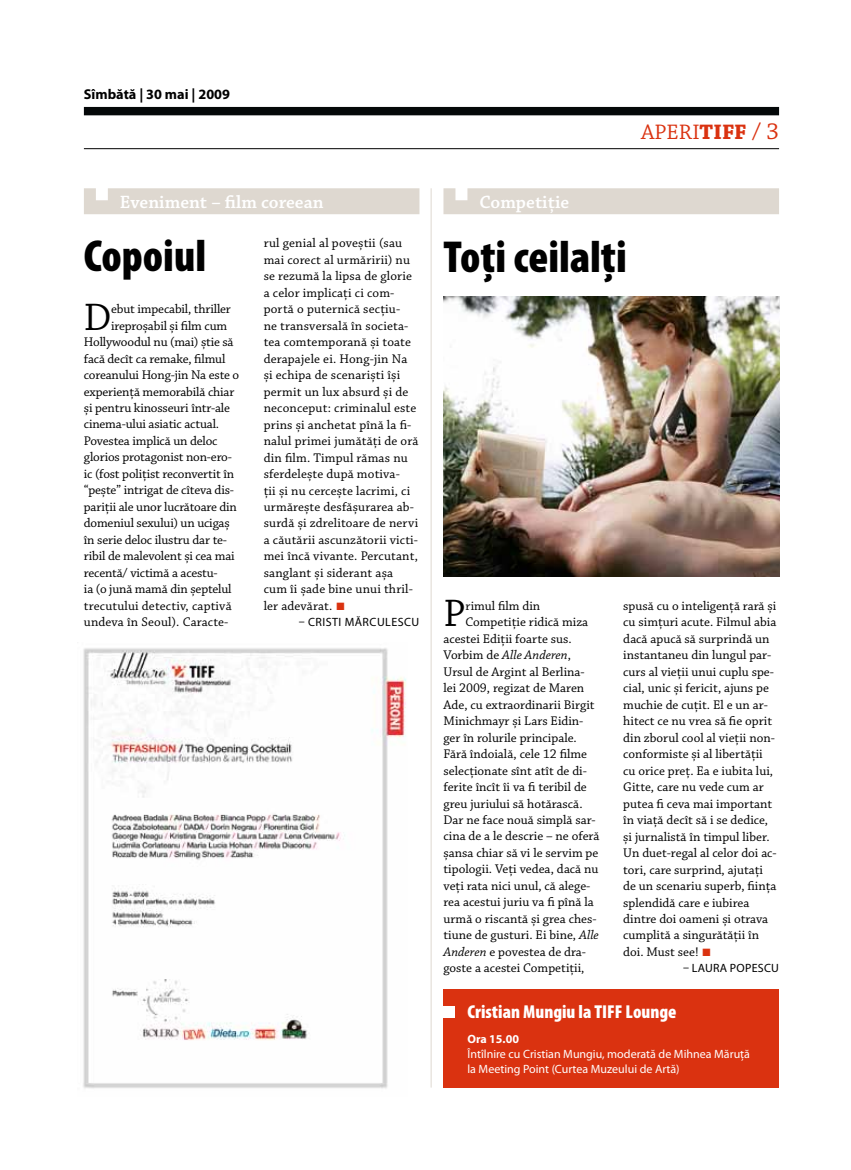
<style>
.page{position:relative;width:851px;height:1170px;background:#fff}
.page>*{position:absolute;margin:0;border:0;box-sizing:border-box;transform-origin:0 0}
.t1{font:900 condensed 45px "Myriad Pro";color:#000}
.t2{font:40.35px "Chaparral Pro";color:#000}
.t3{font:22.05px "Chaparral Pro";letter-spacing:.005em;color:#da3210}
.t4{font:600 18.75px "Chaparral Pro";color:#fff}
.t5{font:900 condensed 18.75px "Myriad Pro";color:#fff}
.t6{font:700 14.25px "Myriad Pro";color:#000}
.t7{font:13.2px/16.5px "Chaparral Pro";color:#000}
.t8{font:italic 13.2px "Chaparral Pro";color:#000}
.t9{font:12px/15px "Myriad Pro";color:#fff}
.t10{font:12px "Myriad Pro";letter-spacing:.025em;color:#000}
.t11{font:700 12px "Myriad Pro";color:#fff}
.s1{font-family:"Klavika";font-size:15px;color:#da3210}
.s2{font-weight:700}
.s3{font-size:24px}
.s4{font-style:normal}
.s5{font-style:italic}
</style>
<div class="page">
<div style="left:84px;top:107px;width:695px;height:8px;background:#040809"></div>
<hr style="left:84px;top:148px;width:695px;height:1px;background:#000">
<div style="left:84px;top:188px;width:335px;height:26px;background:#ded8d0"></div>
<div style="left:443px;top:188px;width:336px;height:26px;background:#ded8d0"></div>
<div style="left:443px;top:988px;width:336px;height:99px;background:#da3210"></div>
<img style="left:83px;top:648px;width:323px;height:441px">
<hr style="left:430px;top:188px;width:1px;height:899px;background:#ded8d0">
<img style="left:443px;top:296px;width:336px;height:280px">
<div style="left:443px;top:1006px;width:12px;height:12px;background:#fff"></div>
<p class="t6" style="left:84px;top:85px;width:148px">Sîmbătă | 30 mai | 2009</p>
<h3 class="t4" style="left:120px;top:191px;width:205px">Eveniment – film coreean</h3>
<h1 class="t1" style="left:84px;top:227px;width:124px">Copoiul</h1>
<h2 class="t2" style="left:84px;top:294px;width:29px">D</h2>
<p class="t7" style="left:111px;top:301px;width:121px">ebut impecabil, thriller</p>
<p class="t7" style="left:111px;top:317px;width:117px">ireproșabil și film cum</p>
<p class="t7" style="left:84px;top:334px;width:151px">Hollywoodul nu (mai) știe să</p>
<p class="t7" style="left:84px;top:350px;width:143px">facă decît ca remake, filmul</p>
<p class="t7" style="left:84px;top:367px;width:157px">coreanului Hong-jin Na este o</p>
<p class="t7" style="left:84px;top:383px;width:152px">experienţă memorabilă chiar</p>
<p class="t7" style="left:84px;top:400px;width:147px">și pentru kinosseuri într-ale</p>
<p class="t7" style="left:84px;top:416px;width:137px">cinema-ului asiatic actual.</p>
<p class="t7" style="left:84px;top:433px;width:135px">Povestea implică un deloc</p>
<p class="t7" style="left:84px;top:449px;width:149px">glorios protagonist non-ero-</p>
<p class="t7" style="left:84px;top:466px;width:152px">ic (fost poliţist reconvertit în</p>
<p class="t7" style="left:84px;top:482px;width:152px">“pește” intrigat de cîteva dis-</p>
<p class="t7" style="left:84px;top:499px;width:154px">pariţii ale unor lucrătoare din</p>
<p class="t7" style="left:84px;top:515px;width:147px">domeniul sexului) un ucigaș</p>
<p class="t7" style="left:84px;top:532px;width:144px">în serie deloc ilustru dar te-</p>
<p class="t7" style="left:84px;top:548px;width:152px">ribil de malevolent și cea mai</p>
<p class="t7" style="left:84px;top:565px;width:135px">recentă/ victimă a acestu-</p>
<p class="t7" style="left:84px;top:581px;width:149px">ia (o jună mamă din șeptelul</p>
<p class="t7" style="left:84px;top:598px;width:149px">trecutului detectiv, captivă</p>
<p class="t7" style="left:84px;top:614px;width:146px">undeva în Seoul). Caracte-</p>
<p class="t7" style="left:264px;top:235px;width:156px">rul genial al poveștii (sau mai corect al urmăririi) nu se rezumă la lipsa de glorie a celor implicaţi ci com&shy;portă o puternică secţiu-<br>ne transversală în societa&shy;tea comtemporană și toate derapajele ei. Hong-jin Na și echipa de scenariști își permit un lux absurd și de neconceput: criminalul este prins și anchetat pînă la fi&shy;nalul primei jumătăţi de oră din film. Timpul rămas nu sferdelește după motiva-<br>ţii și nu cercește lacrimi, ci urmărește desfășurarea ab&shy;surdă și zdrelitoare de nervi a căutării ascunzătorii victi&shy;mei încă vivante. Percutant, sanglant și siderant așa cum îi șade bine unui thril&shy;ler adevărat. <span class="s1">•</span></p>
<p class="t10" style="left:299px;top:614px;width:23px">– Cristi</p>
<p class="t10" style="left:344px;top:614px;width:26px">Mărculescu</p>
<h3 class="t3" style="left:641px;top:120px;width:139px">APERI<span class="s2">TIFF</span> <span class="s3">/ 3</span></h3>
<h3 class="t4" style="left:479px;top:191px;width:91px">Competiție</h3>
<h1 class="t1" style="left:443px;top:228px;width:185px">Toți ceilalți</h1>
<h2 class="t2" style="left:443px;top:591px;width:24px">P</h2>
<p class="t7" style="left:465px;top:597px;width:76px">rimul film din</p>
<p class="t7" style="left:465px;top:614px;width:124px">Competiție ridică miza</p>
<p class="t7" style="left:443px;top:630px;width:130px">acestei Ediții foarte sus.</p>
<p class="t8" style="left:443px;top:647px;width:129px"><span class="s4">Vorbim de</span> Alle Anderen<span class="s4">,</span></p>
<p class="t7" style="left:443px;top:663px;width:143px">Ursul de Argint al Berlina-</p>
<p class="t7" style="left:443px;top:680px;width:142px">lei 2009, regizat de Maren</p>
<p class="t7" style="left:443px;top:696px;width:153px">Ade, cu extraordinarii Birgit</p>
<p class="t7" style="left:443px;top:713px;width:141px">Minichmayr și Lars Eidin-</p>
<p class="t7" style="left:443px;top:729px;width:135px">ger în rolurile principale.</p>
<p class="t7" style="left:443px;top:746px;width:145px">Fără îndoială, cele 12 filme</p>
<p class="t7" style="left:443px;top:762px;width:145px">selecționate sînt atît de di-</p>
<p class="t7" style="left:443px;top:779px;width:145px">ferite încît îi va fi teribil de</p>
<p class="t7" style="left:443px;top:795px;width:141px">greu juriului să hotărască.</p>
<p class="t7" style="left:443px;top:812px;width:154px">Dar ne face nouă simplă sar-</p>
<p class="t7" style="left:443px;top:828px;width:157px">cina de a le descrie – ne oferă</p>
<p class="t7" style="left:443px;top:845px;width:156px">șansa chiar să vi le servim pe</p>
<p class="t7" style="left:443px;top:861px;width:156px">tipologii. Veți vedea, dacă nu</p>
<p class="t7" style="left:443px;top:877px;width:148px">veți rata nici unul, că alege-</p>
<p class="t7" style="left:443px;top:894px;width:152px">rea acestui juriu va fi pînă la</p>
<p class="t7" style="left:443px;top:910px;width:155px">urmă o riscantă și grea ches-</p>
<p class="t7" style="left:443px;top:927px;width:157px">tiune de gusturi. Ei bine, <span class="s5">Alle</span></p>
<p class="t7" style="left:443px;top:943px;width:144px"><span class="s5">Anderen</span> e povestea de dra-</p>
<p class="t7" style="left:443px;top:960px;width:142px">goste a acestei Competiții,</p>
<p class="t7" style="left:623px;top:598px;width:155px">spusă cu o inteligență rară și cu simțuri acute. Filmul abia dacă apucă să surprindă un instantaneu din lungul par&shy;curs al vieții unui cuplu spe&shy;cial, unic și fericit, ajuns pe muchie de cuțit. El e un ar&shy;hitect ce nu vrea să fie oprit din zborul cool al vieții non&shy;conformiste și al libertății cu orice preț. Ea e iubita lui,<br>Gitte, care nu vede cum ar putea fi ceva mai important în viață decît să i se dedice, și jurnalistă în timpul liber.<br>Un duet-regal al celor doi ac&shy;tori, care surprind, ajutați de un scenariu superb, ființa splendidă care e iubirea dintre doi oameni și otrava cumplită a singurătății în doi. Must see! <span class="s1">•</span></p>
<p class="t10" style="left:683px;top:960px;width:23px">– Laura</p>
<p class="t10" style="left:729px;top:960px;width:23px">Popescu</p>
<h3 class="t5" style="left:467px;top:999px;width:211px">Cristian Mungiu la TIFF Lounge</h3>
<p class="t11" style="left:467px;top:1030px;width:53px">Ora 15.00</p>
<p class="t9" style="left:467px;top:1045px;width:284px">Întîlnire cu Cristian Mungiu, moderată de Mihnea Măruță la Meeting Point (Curtea Muzeului de Artă)</p>
</div>
